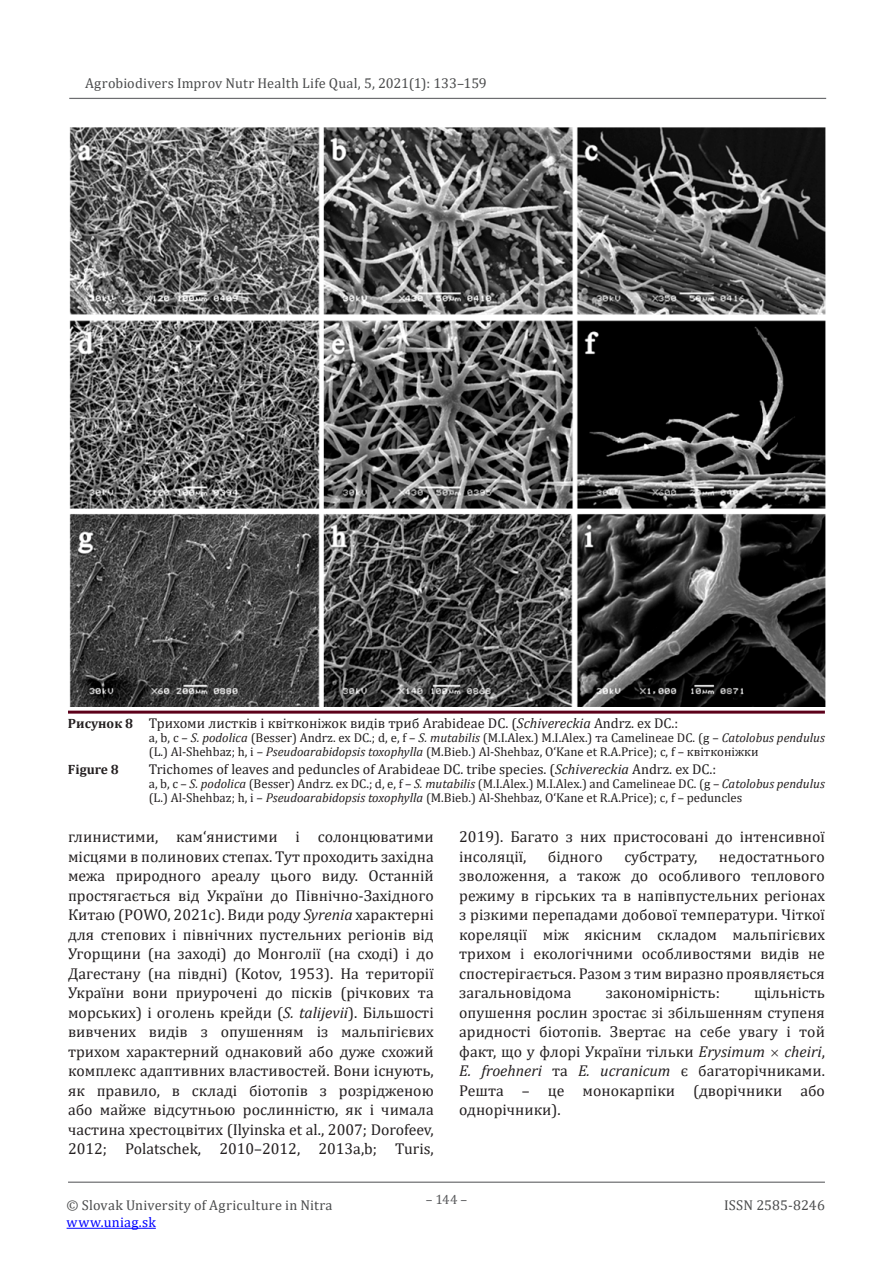
<style>
.page{position:relative;width:893px;height:1263px;background:#fff}
.page>*{position:absolute;margin:0;border:0;box-sizing:border-box;transform-origin:0 0}
.t1{font:15.75px/19.5px "Cambria";color:#231f20;text-align:justify}
.t2{font:14.25px "Cambria";color:#231f20}
.t3{font:14.25px "Cambria";letter-spacing:.01em;color:#4b4c4d}
.t4{font:14.25px "Cambria";letter-spacing:.02em;color:#00f}
.t5{font:700 13.5px "Cambria";color:#231f20}
.t6{font:13.5px "Cambria";color:#57585a}
.t7{font:12.75px/14.2px "Cambria";color:#231f20}
.s1{font-weight:700;font-size:13.5px}
.s2{font-style:italic}
</style>
<div class="page">
<hr style="left:67px;top:1228px;width:89px;height:1px;background:#00f">
<hr style="left:69px;top:98px;width:757px;height:1px;background:#6c6d70">
<hr style="left:68px;top:1181px;width:757px;height:2px;background:#6c6d70">
<img style="left:69px;top:128px;width:756px;height:578px">
<hr style="left:68px;top:711px;width:757px;height:3px;background:#5c001a">
<p class="t3" style="left:85px;top:74px;width:403px">Agrobiodivers Improv Nutr Health Life Qual, 5, 2021(1): 133–159</p>
<p class="t2" style="left:68px;top:715px;width:612px"><span class="s1">Рисунок 8</span> Трихоми листків і квітконіжок видів триб Arabideae DC. (<span class="s2">Schivereckia</span> Andrz. ex DC.:</p>
<p class="t7" style="left:149px;top:731px;width:678px">a, b, c – <span class="s2">S. podolica</span> (Besser) Andrz. ex DC.; d, e, f – <span class="s2">S. mutabilis</span> (M.I.Alex.) M.I.Alex.) та Camelineae DC. (g – <span class="s2">Catolobus pendulus </span>(L.) Al-Shehbaz; h, i – <span class="s2">Pseudoarabidopsis toxophylla</span> (M.Bieb.) Al-Shehbaz, O‘Kane et R.A.Price); c, f – квітконіжки</p>
<p class="t5" style="left:68px;top:759px;width:52px">Figure 8</p>
<p class="t2" style="left:149px;top:760px;width:569px">Trichomes of leaves and peduncles of Arabideae DC. tribe species. (<span class="s2">Schivereckia</span> Andrz. ex DC.:</p>
<p class="t7" style="left:149px;top:776px;width:678px">a, b, c – <span class="s2">S. podolica</span> (Besser) Andrz. ex DC.; d, e, f – <span class="s2">S. mutabilis</span> (M.I.Alex.) M.I.Alex.) and Camelineae DC. (g – <span class="s2">Catolobus pendulus </span>(L.) Al-Shehbaz; h, i – <span class="s2">Pseudoarabidopsis toxophylla</span> (M.Bieb.) Al-Shehbaz, O‘Kane et R.A.Price); c, f – peduncles</p>
<p class="t1" style="left:68px;top:827px;width:367px">глинистими, кам‘янистими і солонцюватими місцями в полинових степах. Тут проходить західна межа природного ареалу цього виду. Останній простягається від України до Північно-Західного Китаю (POWO, 2021c). Види роду <span class="s2">Syrenia</span> характерні для степових і північних пустельних регіонів від Угорщини (на заході) до Монголії (на сході) і до Дагестану (на півдні) (Kotov, 1953). На території України вони приурочені до пісків (річкових та морських) і оголень крейди (<span class="s2">S. talijevii</span>). Більшості вивчених видів з опушенням із мальпігієвих трихом характерний однаковий або дуже схожий комплекс адаптивних властивостей. Вони існують, як правило, в складі біотопів з розрідженою або майже відсутньою рослинністю, як і чимала частина хрестоцвітих (Ilyinska et al., 2007; Dorofeev, 2012; Polatschek, 2010–2012, 2013a,b; Turis,</p>
<p class="t1" style="left:459px;top:827px;width:367px">2019). Багато з них пристосовані до інтенсивної інсоляції,</p>
<p class="t1" style="left:548px;top:846px;width:56px">бідного</p>
<p class="t1" style="left:624px;top:846px;width:74px">субстрату,</p>
<p class="t1" style="left:459px;top:846px;width:367px;text-indent:260px">недостатнього зволоження, а також до особливого теплового режиму в гірських та в напівпустельних регіонах з різкими перепадами добової температури. Чіткої кореляції між якісним складом мальпігієвих трихом і екологічними особливостями видів не спостерігається. Разом з тим виразно проявляється загальновідома</p>
<p class="t1" style="left:459px;top:983px;width:367px;text-indent:295px">щільність опушення рослин зростає зі збільшенням ступеня аридності біотопів. Звертає на себе увагу і той факт, що у флорі України тільки <span class="s2">Erysimum cheiri</span>, <span class="s2">E. froehneri</span> та <span class="s2">E. ucranicum</span> є багаторічниками.<br>Решта – це монокарпіки (дворічники або однорічники).</p>
<p class="t1" style="left:606px;top:983px;width:115px">закономірність:</p>
<p class="t3" style="left:67px;top:1197px;width:267px">© Slovak University of Agriculture in Nitra</p>
<p class="t4" style="left:67px;top:1214px;width:91px">www.uniag.sk</p>
<p class="t6" style="left:426px;top:1192px;width:43px">– 144 –</p>
<p class="t3" style="left:724px;top:1197px;width:102px">ISSN 2585-8246</p>
</div>
